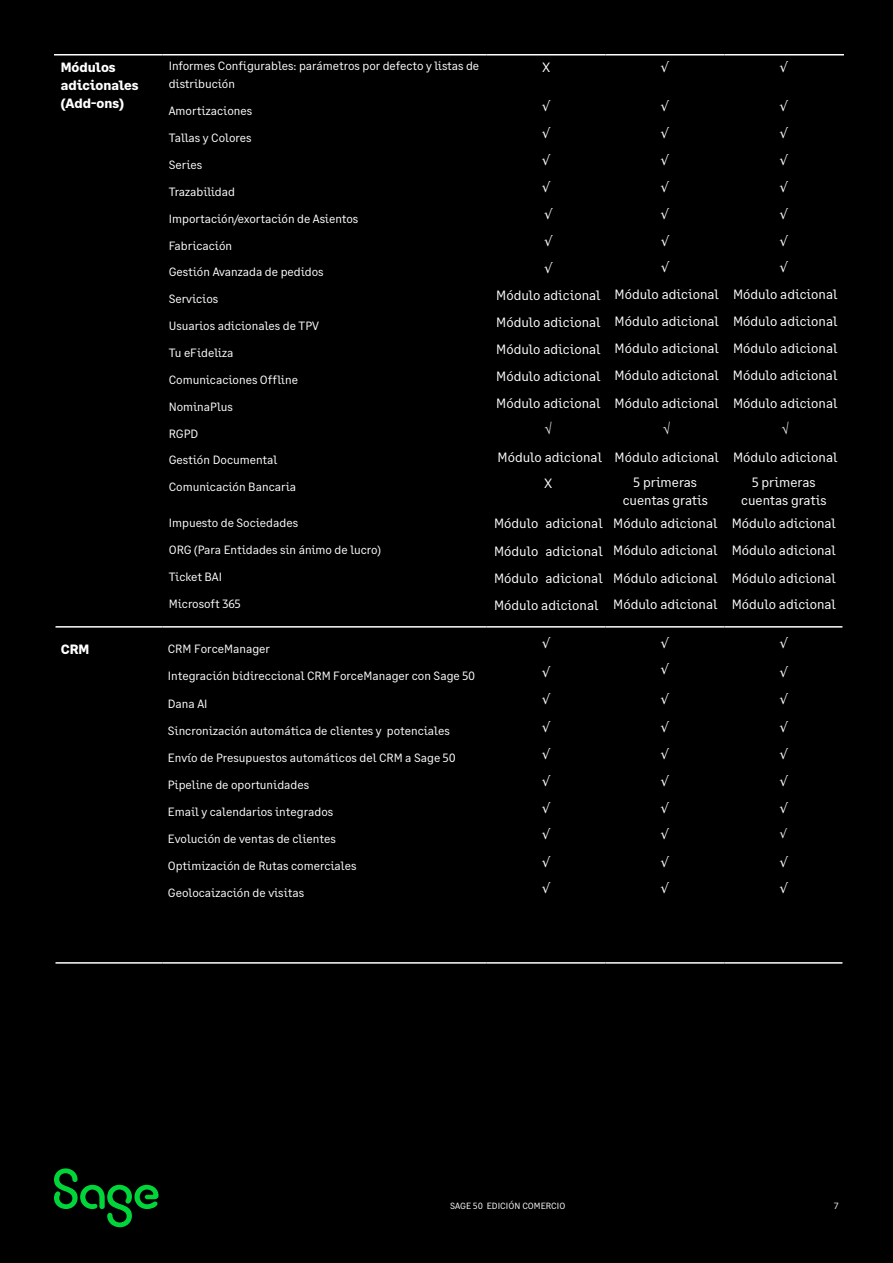
<style>
.page{position:relative;width:893px;height:1263px;background:#000}
.page>*{position:absolute;margin:0;border:0;box-sizing:border-box;transform-origin:0 0}
.t1{font:13.5px/27.2px "Sage Text";color:#fff;text-align:justify}
.t2{font:700 13.5px/18px "Sage Text";color:#fff}
.t3{font:13.5px/26.8px "Symbol";color:#fff;text-align:justify}
.t4{font:13.5px "Minion Pro";color:#fff}
.t5{font:12px/18px "Sage Text";color:#fff}
.t6{font:9px "Sage Text";color:#fff}
</style>
<div class="page">
<hr style="left:56px;top:626px;width:107px;height:2px;background:#fff">
<hr style="left:163px;top:626px;width:324px;height:2px;background:#fff">
<hr style="left:487px;top:626px;width:119px;height:2px;background:#fff">
<hr style="left:606px;top:626px;width:118px;height:2px;background:#fff">
<hr style="left:724px;top:626px;width:118px;height:2px;background:#fff">
<hr style="left:163px;top:54px;width:324px;height:2px;background:#fff">
<hr style="left:487px;top:54px;width:119px;height:2px;background:#fff">
<hr style="left:606px;top:54px;width:118px;height:2px;background:#fff">
<hr style="left:724px;top:54px;width:120px;height:2px;background:#fff">
<hr style="left:54px;top:54px;width:109px;height:2px;background:#fff">
<svg style="left:54px;top:1168px;width:105px;height:59px"></svg>
<hr style="left:56px;top:962px;width:107px;height:2px;background:#fff">
<hr style="left:163px;top:962px;width:324px;height:2px;background:#fff">
<hr style="left:487px;top:962px;width:119px;height:2px;background:#fff">
<hr style="left:724px;top:962px;width:118px;height:2px;background:#fff">
<hr style="left:606px;top:962px;width:118px;height:2px;background:#fff">
<p class="t2" style="left:61px;top:58px;width:79px">Módulos adicionales (Add-ons)</p>
<p class="t1" style="left:542px;top:54px;width:9px">X</p>
<p class="t5" style="left:169px;top:57px;width:312px">Informes Configurables: parámetros por defecto y listas de distribución</p>
<p class="t5" style="left:169px;top:102px;width:85px">Amortizaciones</p>
<p class="t5" style="left:169px;top:129px;width:84px">Tallas y Colores</p>
<p class="t5" style="left:169px;top:156px;width:35px">Series</p>
<p class="t5" style="left:169px;top:183px;width:68px">Trazabilidad</p>
<p class="t5" style="left:169px;top:210px;width:191px">Importación/exortación de Asientos</p>
<p class="t5" style="left:169px;top:236px;width:65px">Fabricación</p>
<p class="t5" style="left:169px;top:263px;width:156px">Gestión Avanzada de pedidos</p>
<p class="t5" style="left:169px;top:290px;width:51px">Servicios</p>
<p class="t5" style="left:169px;top:317px;width:152px">Usuarios adicionales de TPV</p>
<p class="t5" style="left:169px;top:344px;width:66px">Tu eFideliza</p>
<p class="t5" style="left:169px;top:371px;width:131px">Comunicaciones Offline</p>
<p class="t5" style="left:169px;top:398px;width:66px">NominaPlus</p>
<p class="t5" style="left:169px;top:424px;width:31px">RGPD</p>
<p class="t5" style="left:169px;top:451px;width:110px">Gestión Documental</p>
<p class="t5" style="left:169px;top:478px;width:129px">Comunicación Bancaria</p>
<p class="t5" style="left:169px;top:514px;width:131px">Impuesto de Sociedades</p>
<p class="t1" style="left:732px;top:510px;width:106px">Módulo adicional</p>
<p class="t5" style="left:169px;top:541px;width:214px">ORG (Para Entidades sin ánimo de lucro)</p>
<p class="t1" style="left:732px;top:537px;width:106px">Módulo adicional</p>
<p class="t5" style="left:169px;top:568px;width:55px">Ticket BAI</p>
<p class="t1" style="left:732px;top:564px;width:106px">Módulo adicional</p>
<p class="t5" style="left:169px;top:595px;width:73px">Microsoft 365</p>
<p class="t3" style="left:545px;top:202px;width:9px">√ √ √</p>
<p class="t1" style="left:496px;top:282px;width:106px">Módulo adicional Módulo adicional Módulo adicional Módulo adicional Módulo adicional</p>
<p class="t4" style="left:545px;top:421px;width:9px">√</p>
<p class="t1" style="left:498px;top:444px;width:106px;text-align:center">Módulo adicional<br>X</p>
<p class="t1" style="left:494px;top:510px;width:110px">Módulo adicional Módulo adicional Módulo adicional Módulo adicional</p>
<p class="t3" style="left:780px;top:202px;width:9px">√ √ √</p>
<p class="t1" style="left:733px;top:281px;width:106px">Módulo adicional Módulo adicional Módulo adicional Módulo adicional Módulo adicional</p>
<p class="t4" style="left:781px;top:421px;width:9px">√</p>
<p class="t1" style="left:733px;top:444px;width:106px">Módulo adicional</p>
<p class="t1" style="left:614px;top:281px;width:106px">Módulo adicional Módulo adicional Módulo adicional Módulo adicional Módulo adicional</p>
<p class="t4" style="left:663px;top:421px;width:9px">√</p>
<p class="t1" style="left:615px;top:444px;width:106px">Módulo adicional</p>
<p class="t1" style="left:741px;top:474px;width:87px;line-height:18px;text-align:center">5 primeras cuentas gratis</p>
<p class="t1" style="left:623px;top:474px;width:87px;line-height:18px;text-align:center">5 primeras cuentas gratis</p>
<p class="t1" style="left:613px;top:510px;width:106px">Módulo adicional Módulo adicional Módulo adicional Módulo adicional</p>
<p class="t1" style="left:732px;top:591px;width:106px">Módulo adicional</p>
<p class="t2" style="left:61px;top:640px;width:30px">CRM</p>
<p class="t5" style="left:168px;top:640px;width:104px">CRM ForceManager</p>
<p class="t5" style="left:168px;top:667px;width:309px">Integración bidireccional CRM ForceManager con Sage 50</p>
<p class="t5" style="left:168px;top:694px;width:41px">Dana AI</p>
<p class="t5" style="left:168px;top:722px;width:283px">Sincronización automática de clientes y potenciales</p>
<p class="t5" style="left:168px;top:749px;width:290px">Envío de Presupuestos automáticos del CRM a Sage 50</p>
<p class="t5" style="left:168px;top:776px;width:143px">Pipeline de oportunidades</p>
<p class="t5" style="left:168px;top:803px;width:167px">Email y calendarios integrados</p>
<p class="t5" style="left:168px;top:830px;width:169px">Evolución de ventas de clientes</p>
<p class="t5" style="left:168px;top:857px;width:190px">Optimización de Rutas comerciales</p>
<p class="t5" style="left:168px;top:884px;width:138px">Geolocaización de visitas</p>
<p class="t6" style="left:450px;top:1200px;width:117px">SAGE 50 EDICIÓN COMERCIO</p>
<p class="t6" style="left:834px;top:1200px;width:6px">7</p>
</div>
